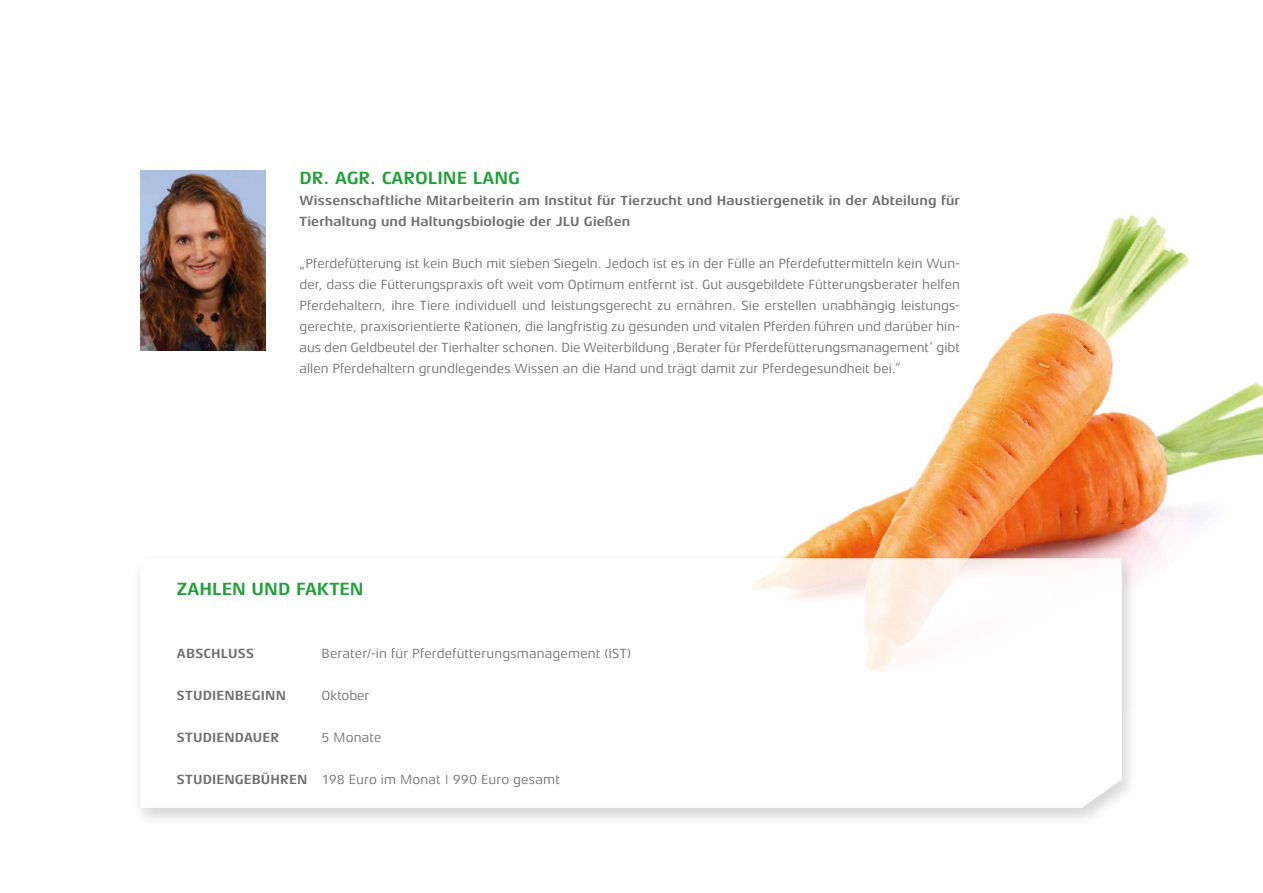
<style>
.page{position:relative;width:1263px;height:893px;background:#fff}
.page>*{position:absolute;margin:0;border:0;box-sizing:border-box;transform-origin:0 0}
.t1{font:700 18px "Aeonis LT Pro";color:#1fa138}
.t2{font:13.5px/21px "Aeonis LT Pro";letter-spacing:.005em;color:#706f6f;text-align:justify}
.t3{font:700 13.5px/21px "Aeonis LT Pro";letter-spacing:.01em;color:#706f6f}
.s1{font-weight:700}
</style>
<div class="page">
<img style="left:789px;top:214px;width:474px;height:358px">
<img style="left:140px;top:170px;width:126px;height:181px">
<div style="left:131px;top:553px;width:1008px;height:276px;background:#000;opacity:.2"></div>
<svg style="left:140px;top:558px;width:982px;height:250px"></svg>
<h1 class="t1" style="left:300px;top:168px;width:222px">DR. AGR. CAROLINE LANG</h1>
<p class="t3" style="left:300px;top:190px;width:662px">Wissenschaftliche Mitarbeiterin am Institut für Tierzucht und Haustiergenetik in der Abteilung für<br>Tierhaltung und Haltungsbiologie der JLU Gießen</p>
<p class="t2" style="left:300px;top:253px;width:662px">„Pferdefütterung ist kein Buch mit sieben Siegeln. Jedoch ist es in der Fülle an Pferdefuttermitteln kein Wun&shy;der, dass die Fütterungspraxis oft weit vom Optimum entfernt ist. Gut ausgebildete Fütterungsberater helfen Pferdehaltern, ihre Tiere individuell und leistungsgerecht zu ernähren. Sie erstellen unabhängig leistungs&shy;gerechte, praxisorientierte Rationen, die langfristig zu gesunden und vitalen Pferden führen und darüber hin&shy;aus den Geldbeutel der Tierhalter schonen. Die Weiterbildung ‚Berater für Pferdefütterungsmanagement‘ gibt allen Pferdehaltern grundlegendes Wissen an die Hand und trägt damit zur Pferdegesundheit bei.“</p>
<h1 class="t1" style="left:177px;top:579px;width:188px">ZAHLEN UND FAKTEN</h1>
<p class="t3" style="left:177px;top:643px;width:79px">ABSCHLUSS</p>
<p class="t2" style="left:322px;top:643px;width:311px">Berater/-in für Pferdefütterungsmanagement (IST)</p>
<p class="t3" style="left:177px;top:685px;width:111px">STUDIENBEGINN</p>
<p class="t2" style="left:322px;top:685px;width:49px">Oktober</p>
<p class="t3" style="left:177px;top:727px;width:104px">STUDIENDAUER</p>
<p class="t2" style="left:322px;top:727px;width:61px">5 Monate</p>
<p class="t2" style="left:177px;top:769px;width:384px"><span class="s1">STUDIENGEBÜHREN</span> 198 Euro im Monat | 990 Euro gesamt</p>
</div>
